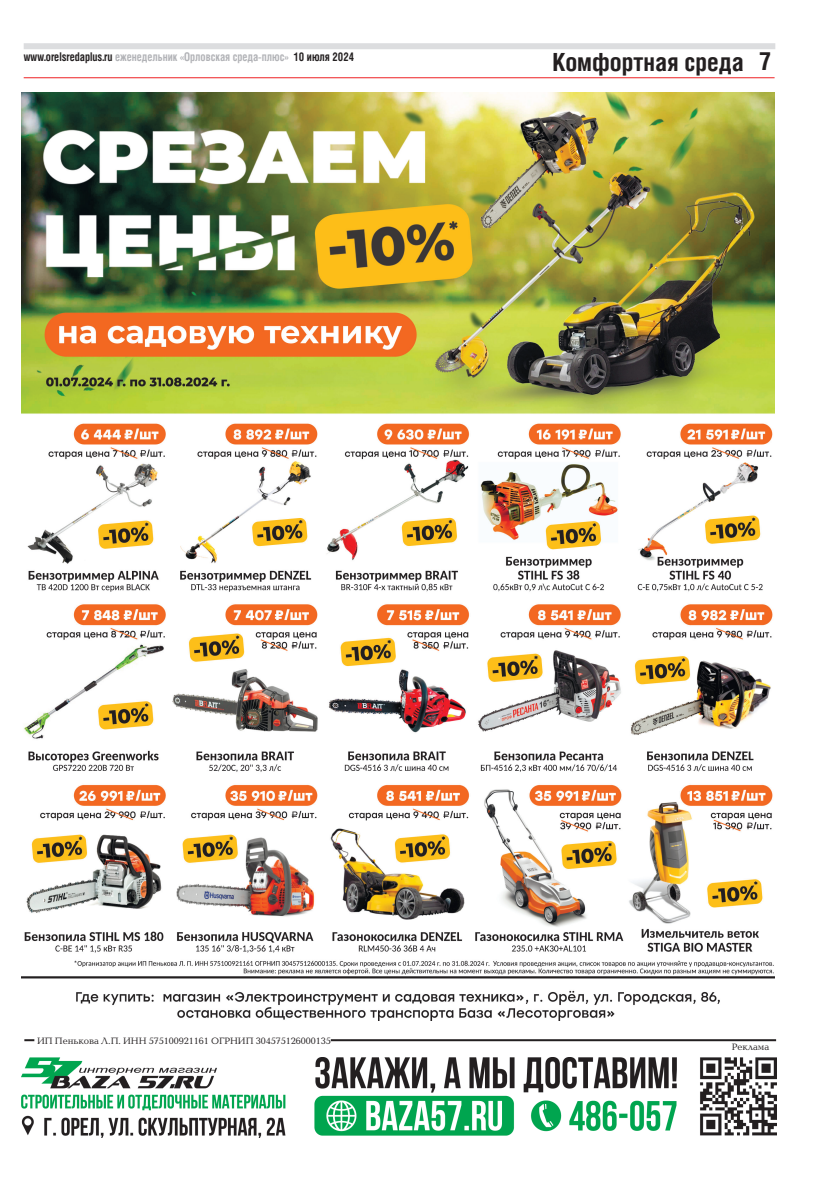
<style>
.page{position:relative;width:820px;height:1191px;background:#fff}
.page>*{position:absolute;margin:0;border:0;box-sizing:border-box;transform-origin:0 0}
.t1{font:25px "Helios Cond Bold 7";color:#231f20}
.t2{font:12px "Helios Cond Bold 7";color:#b2b3b7;scale:.9 1}
.t3{font:9.5px "Baltica C6";color:#231f20}
.s1{color:#231f20}
</style>
<div class="page">
<div style="left:24px;top:43px;width:751px;height:6px;background:#dcdddf"></div>
<hr style="left:24px;top:77px;width:750px;height:1px;background:#ee2123">
<hr style="left:24px;top:1039px;width:751px;height:2px;background:#231f20">
<div style="left:34px;top:1036px;width:296px;height:10px;background:#fff"></div>
<img style="left:22px;top:1057px;width:753px;height:80px">
<img style="left:21px;top:92px;width:753px;height:928px">
<p class="t2" style="left:24px;top:49px;width:368px"><span class="s1">www.orelsredaplus.ru</span> еженедельник «Орловская среда-плюс» <span class="s1">10 июля 2024</span></p>
<h1 class="t1" style="left:552px;top:47px;width:193px">Комфортная среда</h1>
<h1 class="t1" style="left:758px;top:46px;width:13px">7</h1>
<p class="t3" style="left:37px;top:1035px;width:295px">ИП Пенькова Л.П. ИНН 575100921161 ОГРНИП 304575126000135</p>
<p class="t3" style="left:731px;top:1042px;width:39px">Реклама</p>
</div>
